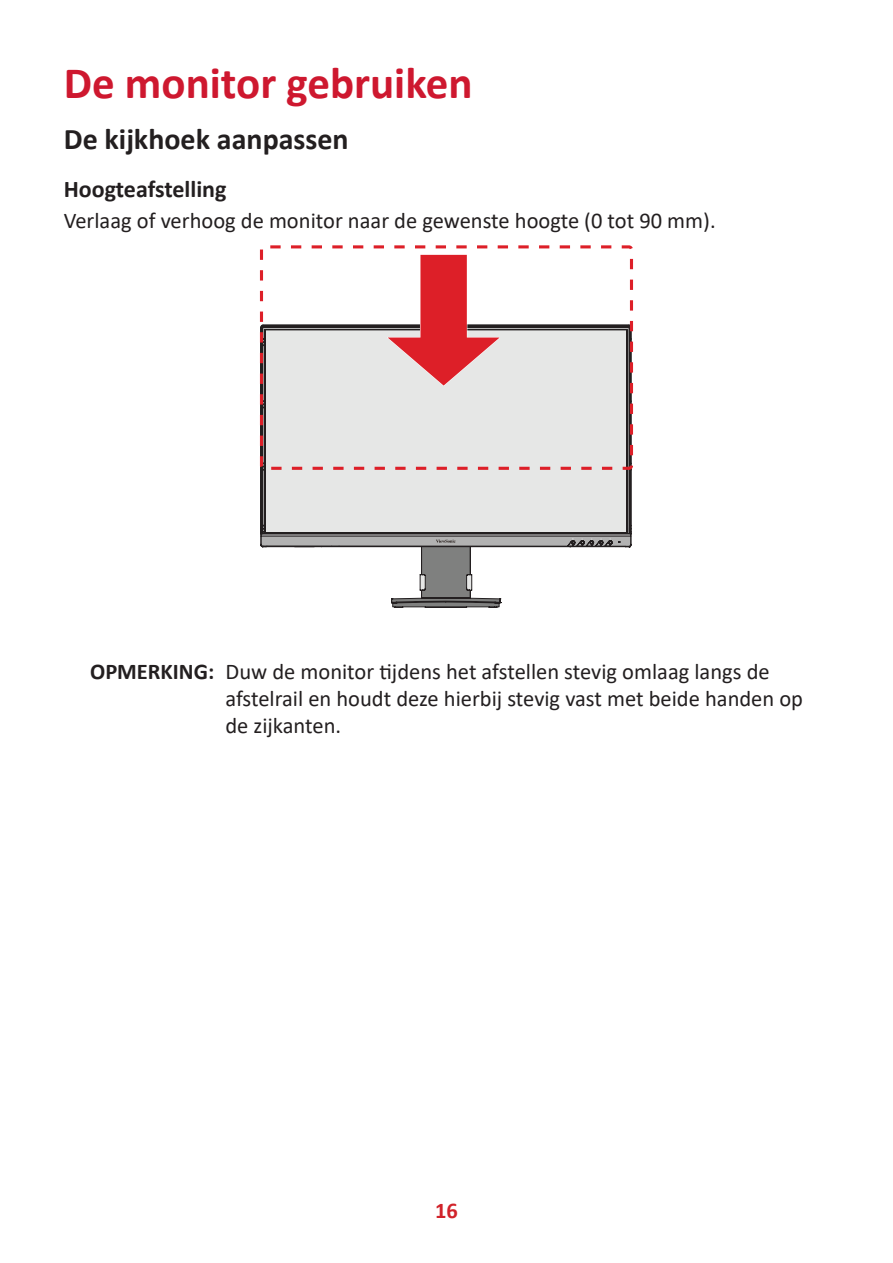
<style>
.page{position:relative;width:893px;height:1263px;background:#fff}
.page>*{position:absolute;margin:0;border:0;box-sizing:border-box;transform-origin:0 0}
.t1{font:700 45px "Calibri";color:#ce182f}
.t2{font:700 30px "Calibri";color:#231f20}
.t3{font:700 24px "Calibri";color:#231f20}
.t4{font:22.5px/27px "Calibri";color:#231f20}
.t5{font:700 22.5px "Calibri";color:#d1232a}
.s1{font-weight:700}
</style>
<div class="page">
<svg style="left:620px;top:325px;width:11px;height:222px;background:#a09f9f"></svg>
<svg style="left:261px;top:325px;width:359px;height:282px"></svg>
<div style="left:260px;top:245px;width:373px;height:225px;border:3px dashed #dd1f28;border-radius:3px"></div>
<svg style="left:387px;top:255px;width:113px;height:131px"></svg>
<h1 class="t1" style="left:64px;top:52px;width:410px">De monitor gebruiken</h1>
<h2 class="t2" style="left:64px;top:117px;width:286px">De kijkhoek aanpassen</h2>
<p class="t3" style="left:64px;top:172px;width:164px">Hoogteafstelling</p>
<p class="t4" style="left:64px;top:207px;width:653px">Verlaag of verhoog de monitor naar de gewenste hoogte (0 tot 90 mm).</p>
<p class="t4" style="left:225px;top:657px;width:579px;text-indent:-135px"><span class="s1">OPMERKING:</span> Duw de monitor tijdens het afstellen stevig omlaag langs de afstelrail en houdt deze hierbij stevig vast met beide handen op de zijkanten.</p>
<p class="t5" style="left:435px;top:1194px;width:24px">16</p>
</div>
